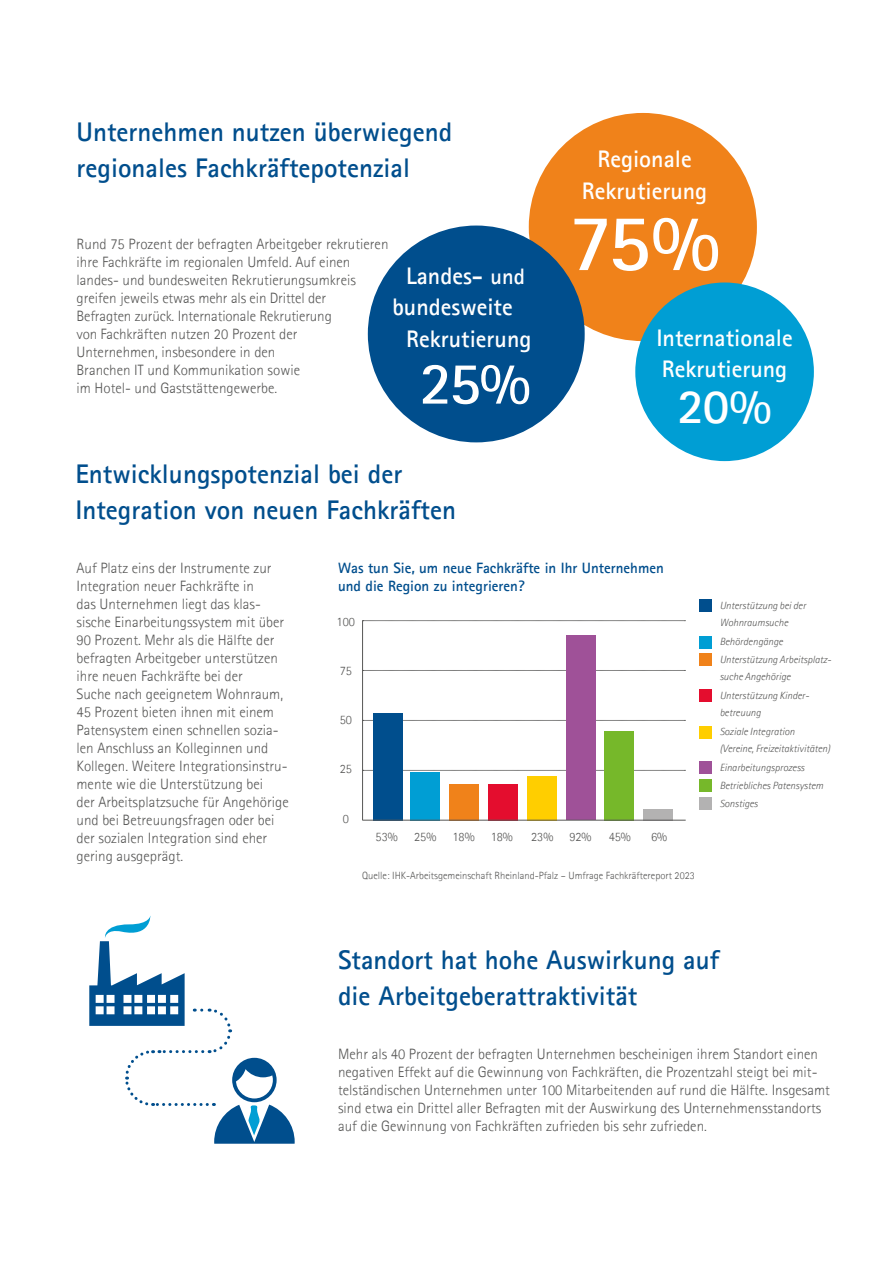
<style>
.page{position:relative;width:893px;height:1263px;background:#fff}
.page>*{position:absolute;margin:0;border:0;box-sizing:border-box;transform-origin:0 0}
.t1{font:700 81px "Agfa Rotis Sans Serif";color:#fff}
.t2{font:700 60px "Agfa Rotis Sans Serif";color:#fff}
.t3{font:700 49.5px "Agfa Rotis Sans Serif";color:#fff}
.t4{font:700 27px/36px "Agfa Rotis Sans Serif";color:#004e8d}
.t5{font:700 24px/31.5px "Agfa Rotis Sans Serif";color:#fff;text-align:center}
.t6{font:300 15px/18px "Agfa Rotis Sans Serif";color:#575756}
.t7{font:700 15px "Agfa Rotis Sans Serif";color:#004e8d}
.t8{font:300 12.75px "Agfa Rotis Sans Serif";color:#575756}
.t9{font:italic 300 10.5px/18px "Agfa Rotis Sans Serif";color:#575756}
.t10{font:300 10.5px "Agfa Rotis Sans Serif";color:#575756}
.s1{font-size:22.35px}
</style>
<div class="page">
<hr style="left:362px;top:620px;width:1px;height:200px;background:#575756">
<div style="left:699px;top:797px;width:13px;height:13px;background:#b3b2b2"></div>
<div style="left:699px;top:780px;width:13px;height:12px;background:#76b82a"></div>
<div style="left:699px;top:762px;width:13px;height:12px;background:#9f5198"></div>
<div style="left:699px;top:726px;width:13px;height:12px;background:#ffce00"></div>
<div style="left:699px;top:689px;width:13px;height:13px;background:#e40d2e"></div>
<div style="left:699px;top:654px;width:13px;height:12px;background:#f0821a"></div>
<div style="left:699px;top:636px;width:13px;height:13px;background:#009ed4"></div>
<div style="left:699px;top:600px;width:13px;height:12px;background:#004e8d"></div>
<svg style="left:363px;top:620px;width:322px;height:1px"></svg>
<div style="left:529px;top:113px;width:228px;height:228px;background:#f0821a;border-radius:50%"></div>
<div style="left:635px;top:282px;width:179px;height:179px;background:#009ed4;border-radius:50%"></div>
<div style="left:368px;top:226px;width:217px;height:216px;background:#004e8d;border-radius:50%"></div>
<svg style="left:89px;top:916px;width:206px;height:228px"></svg>
<div style="left:232px;top:1058px;width:45px;height:44px;border:4px solid #004e8d;border-radius:50%"></div>
<svg style="left:363px;top:770px;width:322px;height:1px"></svg>
<svg style="left:363px;top:670px;width:322px;height:1px"></svg>
<svg style="left:363px;top:720px;width:322px;height:1px"></svg>
<div style="left:373px;top:713px;width:30px;height:107px;background:#004e8d"></div>
<div style="left:410px;top:772px;width:30px;height:48px;background:#009ed4"></div>
<div style="left:643px;top:809px;width:30px;height:11px;background:#b3b2b2"></div>
<div style="left:449px;top:784px;width:30px;height:36px;background:#f0821a"></div>
<div style="left:488px;top:784px;width:30px;height:36px;background:#e40d2e"></div>
<div style="left:527px;top:776px;width:30px;height:44px;background:#ffce00"></div>
<div style="left:566px;top:636px;width:29px;height:184px;background:#9f5198"></div>
<div style="left:605px;top:731px;width:29px;height:89px;background:#76b82a"></div>
<hr style="left:363px;top:820px;width:323px;height:1px;background:#575756">
<p class="t4" style="left:77px;top:114px;width:377px">Unternehmen nutzen überwiegend regionales Fachkräftepotenzial</p>
<p class="t6" style="left:77px;top:235px;width:313px">Rund 75 Prozent der befragten Arbeitgeber rekrutieren ihre Fachkräfte im regionalen Umfeld. Auf einen landes- und bundesweiten Rekrutierungsumkreis greifen jeweils etwas mehr als ein Drittel der<br>Befragten zurück. Internationale Rekrutierung<br>von Fachkräften nutzen 20 Prozent der<br>Unternehmen, insbesondere in den<br>Branchen IT und Kommunikation sowie<br>im Hotel- und Gaststättengewerbe.</p>
<p class="t5" style="left:406px;top:260px;width:120px">Landes- <span class="s1">und</span></p>
<p class="t5" style="left:392px;top:291px;width:122px">bundesweite</p>
<p class="t5" style="left:406px;top:323px;width:127px">Rekrutierung</p>
<p class="t2" style="left:420px;top:345px;width:113px">25%</p>
<p class="t5" style="left:582px;top:143px;width:127px">Regionale<br>Rekrutierung</p>
<p class="t1" style="left:569px;top:191px;width:153px">75%</p>
<p class="t5" style="left:656px;top:322px;width:138px;text-align:left">Internationale<br>Rekrutierung</p>
<p class="t3" style="left:677px;top:375px;width:96px">20%</p>
<p class="t4" style="left:75px;top:456px;width:382px">Entwicklungspotenzial bei der<br>Integration von neuen Fachkräften</p>
<p class="t6" style="left:77px;top:559px;width:197px">Auf Platz eins der Instrumente zur</p>
<p class="t7" style="left:338px;top:559px;width:327px">Was tun Sie, um neue Fachkräfte in Ihr Unternehmen</p>
<p class="t6" style="left:77px;top:577px;width:179px">Integration neuer Fachkräfte in</p>
<p class="t7" style="left:338px;top:577px;width:188px">und die Region zu integrieren?</p>
<p class="t6" style="left:77px;top:595px;width:209px">das Unternehmen liegt das klas&shy;sische Einarbeitungssystem mit über</p>
<p class="t6" style="left:77px;top:631px;width:203px">90 Prozent. Mehr als die Hälfte der befragten Arbeitgeber unterstützen</p>
<p class="t6" style="left:77px;top:667px;width:208px">ihre neuen Fachkräfte bei der<br>Suche nach geeignetem Wohnraum,<br>45 Prozent bieten ihnen mit einem</p>
<p class="t6" style="left:77px;top:721px;width:213px">Patensystem einen schnellen sozia&shy;len Anschluss an Kolleginnen und<br>Kollegen. Weitere Integrationsinstru-</p>
<p class="t6" style="left:77px;top:775px;width:214px">mente wie die Unterstützung bei<br>der Arbeitsplatzsuche für Angehörige und bei Betreuungsfragen oder bei</p>
<p class="t6" style="left:77px;top:829px;width:192px">der sozialen Integration sind eher gering ausgeprägt.</p>
<p class="t8" style="left:337px;top:614px;width:20px">100</p>
<p class="t8" style="left:340px;top:663px;width:14px">75</p>
<p class="t8" style="left:340px;top:712px;width:14px">50</p>
<p class="t8" style="left:340px;top:761px;width:14px">25</p>
<p class="t8" style="left:343px;top:811px;width:8px">0</p>
<p class="t8" style="left:376px;top:829px;width:24px">53%</p>
<p class="t8" style="left:414px;top:829px;width:24px">25%</p>
<p class="t8" style="left:452px;top:829px;width:24px">18%</p>
<p class="t8" style="left:491px;top:829px;width:24px">18%</p>
<p class="t8" style="left:531px;top:829px;width:24px">23%</p>
<p class="t8" style="left:569px;top:829px;width:24px">92%</p>
<p class="t8" style="left:609px;top:829px;width:24px">45%</p>
<p class="t8" style="left:651px;top:829px;width:18px">6%</p>
<p class="t10" style="left:362px;top:869px;width:334px">Quelle: IHK-Arbeitsgemeinschaft Rheinland-Pfalz – Umfrage Fachkräftereport 2023</p>
<p class="t9" style="left:720px;top:598px;width:88px;line-height:16.5px">Unterstützung bei der<br>Wohnraumsuche</p>
<p class="t9" style="left:720px;top:633px;width:113px">Behördengänge<br>Unterstützung Arbeitsplatz-</p>
<p class="t9" style="left:720px;top:667px;width:72px">suche Angehörige</p>
<p class="t9" style="left:720px;top:687px;width:91px">Unterstützung Kinder-</p>
<p class="t9" style="left:720px;top:703px;width:77px;line-height:19.5px">betreuung<br>Soziale Integration</p>
<p class="t9" style="left:720px;top:739px;width:112px">(Vereine, Freizeitaktivitäten)</p>
<p class="t9" style="left:720px;top:759px;width:105px">Einarbeitungsprozess<br>Betriebliches Patensystem<br>Sonstiges</p>
<p class="t4" style="left:338px;top:942px;width:383px">Standort hat hohe Auswirkung auf die Arbeitgeberattraktivität</p>
<p class="t6" style="left:338px;top:1045px;width:493px">Mehr als 40 Prozent der befragten Unternehmen bescheinigen ihrem Standort einen negativen Effekt auf die Gewinnung von Fachkräften, die Prozentzahl steigt bei mit&shy;telständischen Unternehmen unter 100 Mitarbeitenden auf rund die Hälfte. Insgesamt sind etwa ein Drittel aller Befragten mit der Auswirkung des Unternehmensstandorts auf die Gewinnung von Fachkräften zufrieden bis sehr zufrieden.</p>
</div>
